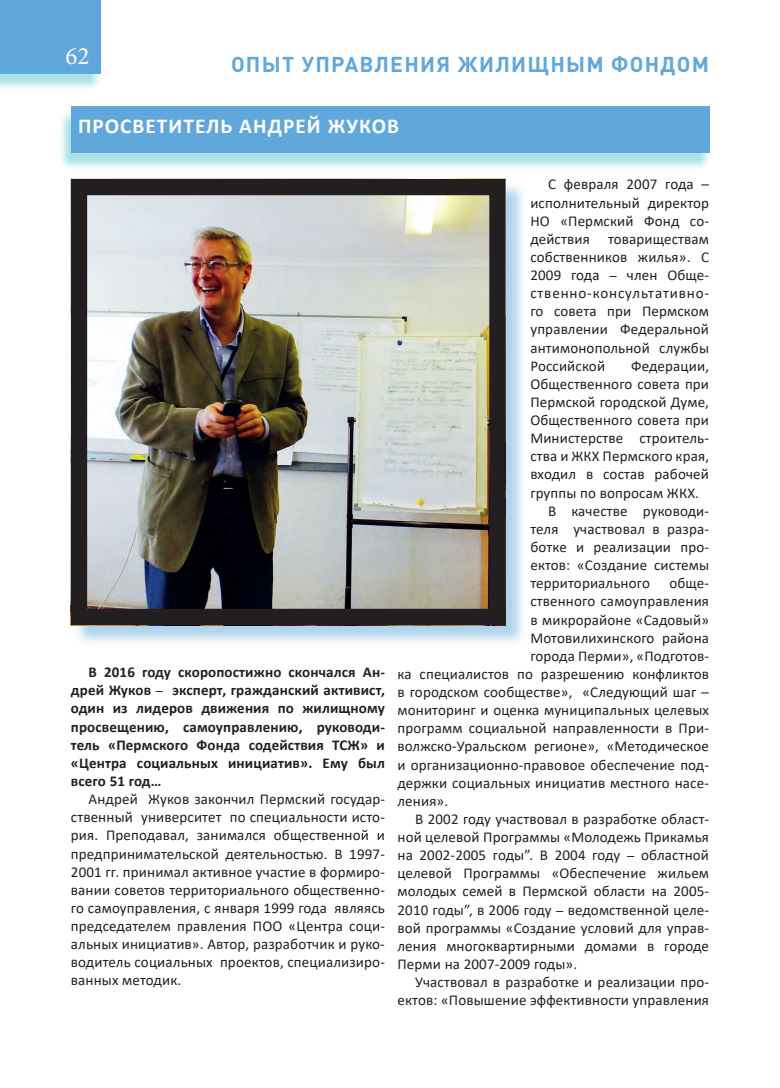
<style>
.page{position:relative;width:780px;height:1088px;background:#fff}
.page>*{position:absolute;margin:0;border:0;box-sizing:border-box;transform-origin:0 0}
.t1{font:25px "Minion Pro";color:#fff}
.верх{font:700 21.25px "DIN Pro";letter-spacing:.06em;color:#60a7db}
.Подпись{font:700 21.25px "Calibri";letter-spacing:.05em;color:#fff}
.основной_текст{font:15px/18.1px "Calibri";letter-spacing:.01em;color:#231f20;text-align:justify}
.основной_текст-2{font:700 15px/18.1px "Calibri";letter-spacing:.01em;color:#231f20;text-align:justify}
.s1{font-family:"Helios Cond";font-weight:400}
.s2{font-family:"Helios Cond"}
</style>
<div class="page">
<div style="left:0;top:4px;width:102px;height:87px;background:#53c5d1;opacity:.5"></div>
<div style="left:0;top:0;width:100px;height:73px;background:#60a7db"></div>
<div style="left:59px;top:111px;width:651px;height:60px;background:#53c5d1;opacity:.5"></div>
<div style="left:71px;top:106px;width:638px;height:46px;background:#60a7db"></div>
<div style="left:74px;top:182px;width:453px;height:465px;background:#60a7db;opacity:.5"></div>
<img style="left:88px;top:196px;width:400px;height:412px">
<div style="left:71px;top:179px;width:434px;height:446px;border:16px solid #231f20"></div>
<p class="t1" style="left:65px;top:40px;width:25px">62</p>
<p class="верх" style="left:231px;top:51px;width:479px">ОПЫТ УПРАВЛЕНИЯ ЖИЛИЩНЫМ ФОНДОМ</p>
<p class="Подпись" style="left:78px;top:110px;width:322px">ПРОСВЕТИТЕЛЬ АНДРЕЙ ЖУКОВ</p>
<p class="основной_текст-2" style="left:71px;top:663px;width:315px;text-indent:18px">В 2016 году скоропостижно скончался Ан&shy;дрей Жуков <span class="s1">–</span> эксперт, гражданский активист, один из лидеров движения по жилищному просвещению, самоуправлению, руководи&shy;тель «Пермского Фонда содействия ТСЖ» и «Центра социальных инициатив». Ему был всего 51 год…</p>
<p class="основной_текст" style="left:71px;top:790px;width:315px;text-indent:18px">Андрей Жуков закончил Пермский государ&shy;ственный университет по специальности исто&shy;рия. Преподавал, занимался общественной и предпринимательской деятельностью. В 1997- 2001 гг. принимал активное участие в формиро&shy;вании советов территориального общественно&shy;го самоуправления, с января 1999 года являясь председателем правления ПОО «Центра соци&shy;альных инициатив». Автор, разработчик и руко&shy;водитель социальных проектов, специализиро&shy;ванных методик.</p>
<p class="основной_текст" style="left:530px;top:175px;width:180px;text-indent:18px">С февраля 2007 года – исполнительный директор НО «Пермский Фонд со&shy;действия товариществам собственников жилья». С 2009 года <span class="s2">–</span> член Обще&shy;ственно-консультативно&shy;го совета при Пермском управлении Федеральной антимонопольной службы Российской</p>
<p class="основной_текст" style="left:530px;top:356px;width:180px;text-indent:101px">Федерации, Общественного совета при Пермской городской Думе, Общественного совета при Министерстве строитель&shy;ства и ЖКХ Пермского края, входил в состав рабочей группы по вопросам ЖКХ.</p>
<p class="основной_текст" style="left:530px;top:501px;width:180px;text-indent:18px">В качестве руководи&shy;теля участвовал в разра&shy;ботке и реализации про&shy;ектов: «Создание системы территориального</p>
<p class="основной_текст" style="left:669px;top:574px;width:41px">обще-</p>
<p class="основной_текст" style="left:530px;top:592px;width:180px">ственного самоуправления</p>
<p class="основной_текст" style="left:530px;top:610px;width:180px">в микрорайоне «Садовый»</p>
<p class="основной_текст" style="left:530px;top:628px;width:180px">Мотовилихинского района</p>
<p class="основной_текст" style="left:530px;top:646px;width:180px">города Перми», «Подготов-</p>
<p class="основной_текст" style="left:397px;top:664px;width:313px">ка специалистов по разрешению конфликтов</p>
<p class="основной_текст" style="left:397px;top:683px;width:313px">в городском сообществе», «Следующий шаг –</p>
<p class="основной_текст" style="left:397px;top:701px;width:313px">мониторинг и оценка муниципальных целевых</p>
<p class="основной_текст" style="left:397px;top:719px;width:313px">программ социальной направленности в При-</p>
<p class="основной_текст" style="left:397px;top:737px;width:313px">волжско-Уральском регионе», «Методическое</p>
<p class="основной_текст" style="left:397px;top:755px;width:313px">и организационно-правовое обеспечение под-</p>
<p class="основной_текст" style="left:397px;top:773px;width:313px">держки социальных инициатив местного насе-</p>
<p class="основной_текст" style="left:397px;top:791px;width:52px">ления».</p>
<p class="основной_текст" style="left:397px;top:809px;width:313px;text-indent:18px">В 2002 году участвовал в разработке област&shy;ной целевой Программы «Молодежь Прикамья на 2002-2005 годы”. В 2004 году <span class="s2">–</span> областной целевой Программы «Обеспечение жильем молодых семей в Пермской области на 2005- 2010 годы”, в 2006 году <span class="s2">–</span> ведомственной целе&shy;вой программы «Создание условий для управ&shy;ления многоквартирными домами в городе Перми на 2007-2009 годы».</p>
<p class="основной_текст" style="left:397px;top:972px;width:313px;text-align:right">Участвовал в разработке и реализации про&shy;ектов: «Повышение эффективности управления</p>
</div>
